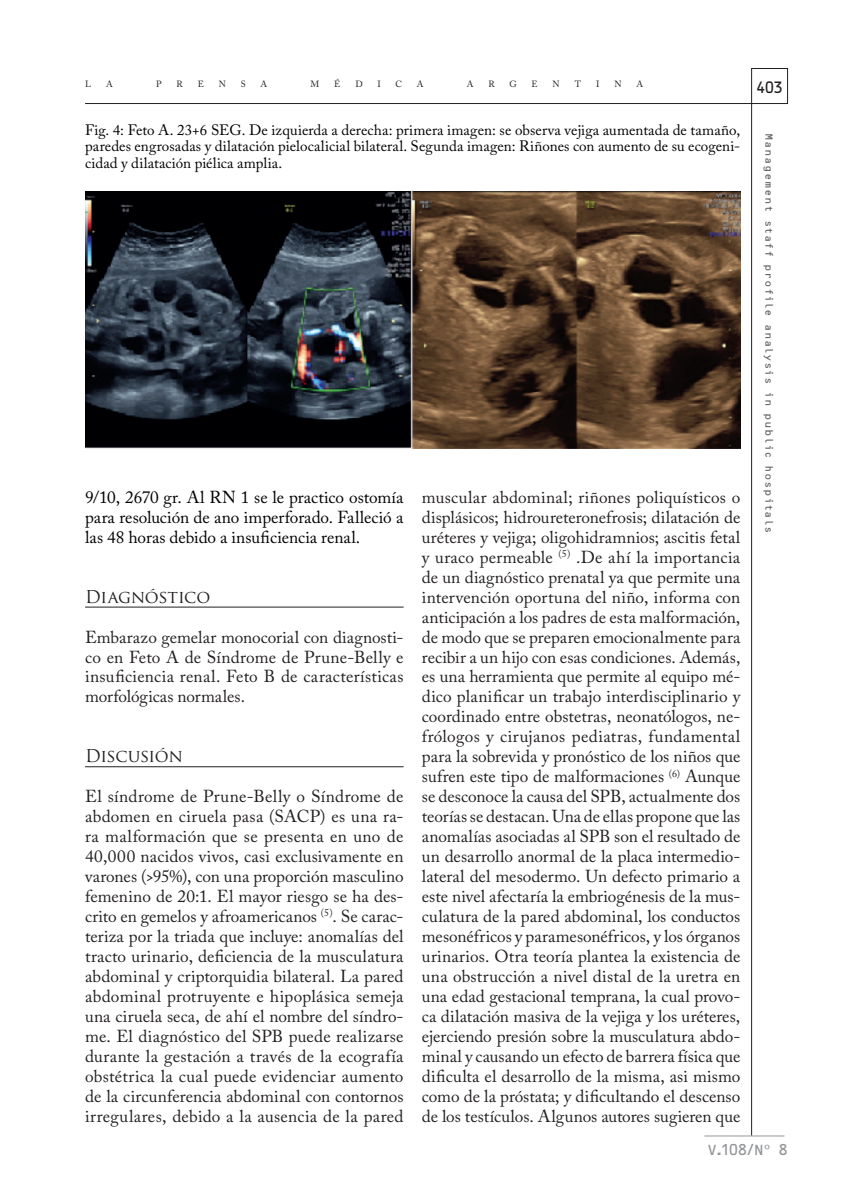
<style>
.page{position:relative;width:851px;height:1191px;background:#fff}
.page>*{position:absolute;margin:0;border:0;box-sizing:border-box;transform-origin:0 0}
.Texto{font:17.25px/20px "Adobe Caslon Pro";letter-spacing:.005em;color:#231f20;text-align:justify}
.Texto_sangrado{font:17.25px/20px "Adobe Caslon Pro";color:#000;text-align:justify}
.Subtítulo_1{font:17.25px "Trajan Pro";letter-spacing:-.015em;color:#231f20}
.Texto-2{font:15.75px "OCRB Std";color:#231f20;scale:.95 1}
.Epígrafe_2{font:15px/16.5px "Adobe Caslon Pro";letter-spacing:.005em;color:#000;text-align:justify}
.t1{font:15px "OCRB Std";color:#939598}
.t2{font:10.5px "OCRB Std";letter-spacing:.01em;color:#636466}
.t3{font:9px "Adobe Caslon Pro";color:#231f20}
</style>
<div class="page">
<hr style="left:751px;top:104px;width:1px;height:1031px;background:#231f20">
<hr style="left:85px;top:103px;width:666px;height:1px;background:#231f20">
<div style="left:751px;top:68px;width:36px;height:36px;border:1px solid #231f20"></div>
<hr style="left:704px;top:1135px;width:80px;height:1px;background:#939598">
<hr style="left:85px;top:607px;width:318px;height:1px;background:#231f20">
<hr style="left:85px;top:766px;width:318px;height:1px;background:#231f20">
<img style="left:85px;top:191px;width:655px;height:257px">
<p class="t3" style="left:85px;top:79px;width:7px">L</p>
<p class="t3" style="left:106px;top:79px;width:8px">A</p>
<p class="t3" style="left:156px;top:79px;width:7px">P</p>
<p class="t3" style="left:176px;top:79px;width:8px">R</p>
<p class="t3" style="left:198px;top:79px;width:8px">E</p>
<p class="t3" style="left:219px;top:79px;width:9px">N</p>
<p class="t3" style="left:241px;top:79px;width:6px">S</p>
<p class="t3" style="left:260px;top:79px;width:8px">A</p>
<p class="t3" style="left:310px;top:79px;width:10px">M</p>
<p class="t3" style="left:334px;top:79px;width:8px">É</p>
<p class="t3" style="left:355px;top:79px;width:9px">D</p>
<p class="t3" style="left:377px;top:79px;width:5px">I</p>
<p class="t3" style="left:395px;top:79px;width:8px">C</p>
<p class="t3" style="left:417px;top:79px;width:8px">A</p>
<p class="t3" style="left:467px;top:79px;width:8px">A</p>
<p class="t3" style="left:488px;top:79px;width:8px">R</p>
<p class="t3" style="left:509px;top:79px;width:9px">G</p>
<p class="t3" style="left:531px;top:79px;width:8px">E</p>
<p class="t3" style="left:552px;top:79px;width:9px">N</p>
<p class="t3" style="left:574px;top:79px;width:8px">T</p>
<p class="t3" style="left:596px;top:79px;width:5px">I</p>
<p class="t3" style="left:614px;top:79px;width:9px">N</p>
<p class="t3" style="left:636px;top:79px;width:8px">A</p>
<p class="Epígrafe_2" style="left:85px;top:121px;width:656px">Fig. 4: Feto A. 23+6 SEG. De izquierda a derecha: primera imagen: se observa vejiga aumentada de tamaño, paredes engrosadas y dilatación pielocalicial bilateral. Segunda imagen: Riñones con aumento de su ecogeni&shy;cidad y dilatación piélica amplia.</p>
<p class="Texto_sangrado" style="left:85px;top:487px;width:320px">9/10, 2670 gr. Al RN 1 se le practico ostomía para resolución de ano imperforado. Falleció a las 48 horas debido a insuficiencia renal.</p>
<p class="Subtítulo_1" style="left:85px;top:585px;width:127px">Diagnóstico</p>
<p class="Texto" style="left:85px;top:626px;width:320px">Embarazo gemelar monocorial con diagnosti&shy;co en Feto A de Síndrome de Prune-Belly e insuficiencia renal. Feto B de características morfológicas normales.</p>
<p class="Subtítulo_1" style="left:85px;top:745px;width:99px">Discusión</p>
<p class="Texto" style="left:85px;top:786px;width:320px">El síndrome de Prune-Belly o Síndrome de abdomen en ciruela pasa (SACP) es una ra&shy;ra malformación que se presenta en uno de 40,000 nacidos vivos, casi exclusivamente en varones (&gt;95%), con una proporción masculino femenino de 20:1. El mayor riesgo se ha des&shy;crito en gemelos y afroamericanos <sup>(5)</sup>. Se carac&shy;teriza por la triada que incluye: anomalías del tracto urinario, deficiencia de la musculatura abdominal y criptorquidia bilateral. La pared abdominal protruyente e hipoplásica semeja una ciruela seca, de ahí el nombre del síndro&shy;me. El diagnóstico del SPB puede realizarse durante la gestación a través de la ecografía obstétrica la cual puede evidenciar aumento de la circunferencia abdominal con contornos irregulares, debido a la ausencia de la pared</p>
<p class="Texto" style="left:422px;top:487px;width:320px">muscular abdominal; riñones poliquísticos o displásicos; hidroureteronefrosis; dilatación de uréteres y vejiga; oligohidramnios; ascitis fetal y uraco permeable <sup>(5)</sup> .De ahí la importancia de un diagnóstico prenatal ya que permite una intervención oportuna del niño, informa con anticipación a los padres de esta malformación, de modo que se preparen emocionalmente para recibir a un hijo con esas condiciones. Además, es una herramienta que permite al equipo mé&shy;dico planificar un trabajo interdisciplinario y coordinado entre obstetras, neonatólogos, ne&shy;frólogos y cirujanos pediatras, fundamental para la sobrevida y pronóstico de los niños que sufren este tipo de malformaciones <sup>(6)</sup> Aunque se desconoce la causa del SPB, actualmente dos teorías se destacan. Una de ellas propone que las anomalías asociadas al SPB son el resultado de un desarrollo anormal de la placa intermedio&shy;lateral del mesodermo. Un defecto primario a este nivel afectaría la embriogénesis de la mus&shy;culatura de la pared abdominal, los conductos mesonéfricos y paramesonéfricos, y los órganos urinarios. Otra teoría plantea la existencia de una obstrucción a nivel distal de la uretra en una edad gestacional temprana, la cual provo&shy;ca dilatación masiva de la vejiga y los uréteres, ejerciendo presión sobre la musculatura abdo&shy;minal y causando un efecto de barrera física que dificulta el desarrollo de la misma, asi mismo como de la próstata; y dificultando el descenso de los testículos. Algunos autores sugieren que</p>
<p class="Texto-2" style="left:755px;top:79px;width:31px">403</p>
<p class="t2" style="left:775px;top:133px;width:402px;rotate:90deg">Management staff profile analysis in public hospitals</p>
<p class="t1" style="left:706px;top:1141px;width:83px">V.108/Nº 8</p>
</div>
